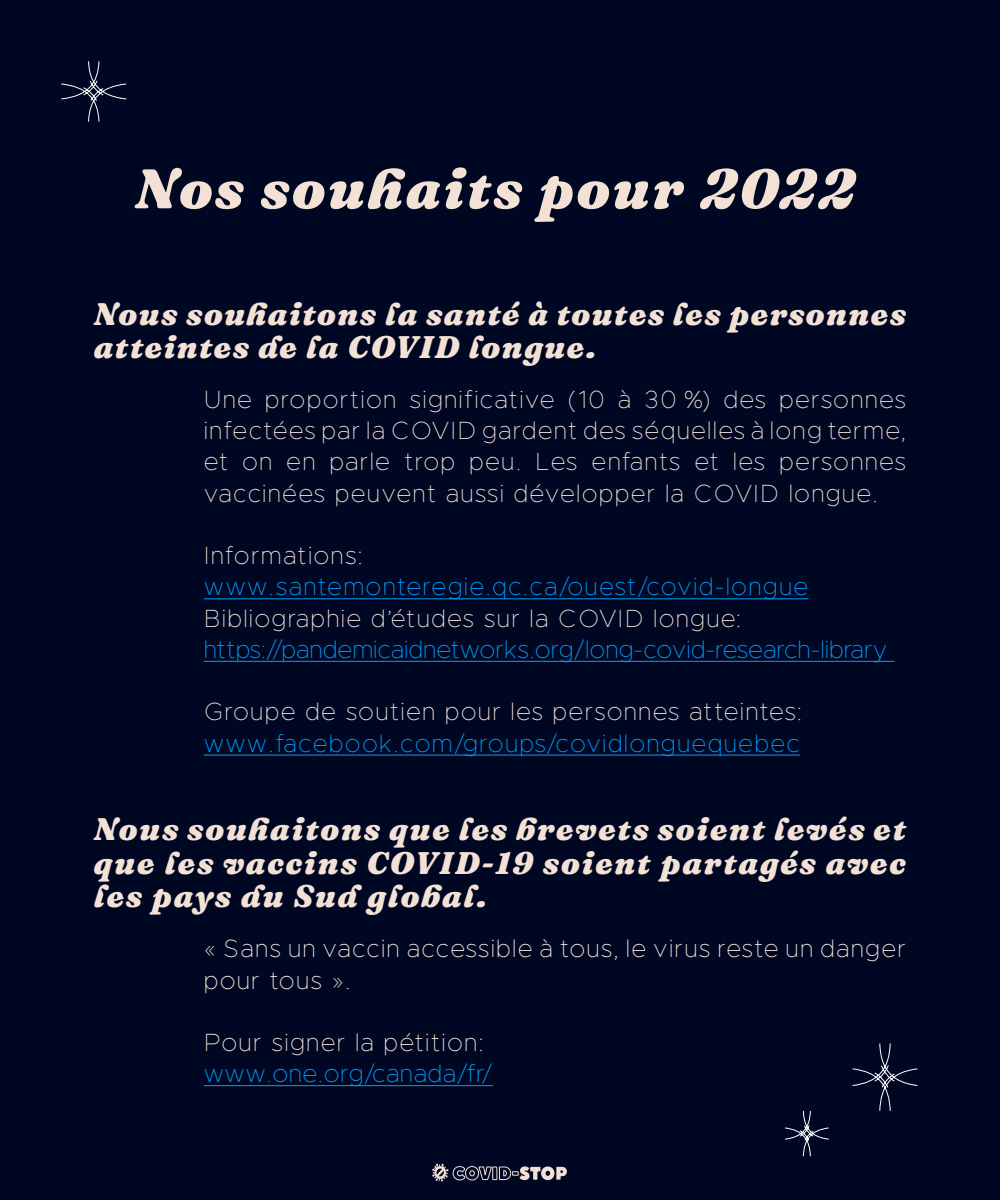
<style>
.page{position:relative;width:1000px;height:1200px;background:#000722}
.page>*{position:absolute;margin:0;border:0;box-sizing:border-box;transform-origin:0 0}
.t1{font:italic 900 55.62px "Fraunces 9 pt";letter-spacing:.045em;color:#f3e1d5}
.t2{font:italic 900 31.25px/33.8px "Fraunces 9 pt";letter-spacing:.05em;color:#f3e1d5}
.t3{font:100 25px/31.2px "Metropolis";letter-spacing:.05em;color:#f3e1d5;text-align:justify}
.t4{font:100 25px "Metropolis";letter-spacing:.05em;color:#009eff}
.t5{font:100 25px "Metropolis";color:#009eff}
.t6{font:100 25px/31.2px "Metropolis";letter-spacing:.05em;color:#f5e6dd}
.t7{font:100 25px "Metropolis";letter-spacing:.02em;color:#009eff}
</style>
<div class="page">
<svg style="left:61px;top:61px;width:66px;height:61px"></svg>
<svg style="left:852px;top:1043px;width:66px;height:68px"></svg>
<svg style="left:785px;top:1110px;width:44px;height:47px"></svg>
<svg style="left:432px;top:1163px;width:135px;height:19px"></svg>
<hr style="left:204px;top:599px;width:604px;height:1px;background:#009eff">
<hr style="left:204px;top:661px;width:690px;height:1px;background:#009eff">
<hr style="left:204px;top:755px;width:596px;height:1px;background:#009eff">
<hr style="left:204px;top:1085px;width:289px;height:1px;background:#009eff">
<p class="t1" style="left:135px;top:145px;width:721px">Nos souhaits pour 2022</p>
<p class="t2" style="left:94px;top:295px;width:814px;line-height:33.1px">Nous souhaitons la santé à toutes les personnes atteintes de la COVID longue.</p>
<p class="t3" style="left:204px;top:384px;width:704px">Une proportion significative (10 à 30 %) des personnes infectées par la COVID gardent des séquelles à long terme, et on en parle trop peu. Les enfants et les personnes vaccinées peuvent aussi développer la COVID longue.</p>
<p class="t3" style="left:204px;top:540px;width:161px">Informations:</p>
<p class="t4" style="left:204px;top:571px;width:606px">www.santemonteregie.qc.ca/ouest/covid-longue</p>
<p class="t3" style="left:204px;top:602px;width:539px">Bibliographie d’études sur la COVID longue:</p>
<p class="t5" style="left:204px;top:634px;width:685px">https://pandemicaidnetworks.org/long-covid-research-library</p>
<p class="t3" style="left:204px;top:696px;width:600px">Groupe de soutien pour les personnes atteintes:</p>
<p class="t4" style="left:204px;top:728px;width:598px">www.facebook.com/groups/covidlonguequebec</p>
<p class="t2" style="left:94px;top:810px;width:814px;text-align:justify">Nous souhaitons que les brevets soient levés et que les vaccins COVID-19 soient partagés avec les pays du Sud global.</p>
<p class="t6" style="left:204px;top:933px;width:704px">« Sans un vaccin accessible à tous, le virus reste un danger pour tous ».</p>
<p class="t3" style="left:204px;top:1027px;width:282px">Pour signer la pétition:</p>
<p class="t7" style="left:204px;top:1058px;width:291px">www.one.org/canada/fr/</p>
</div>
